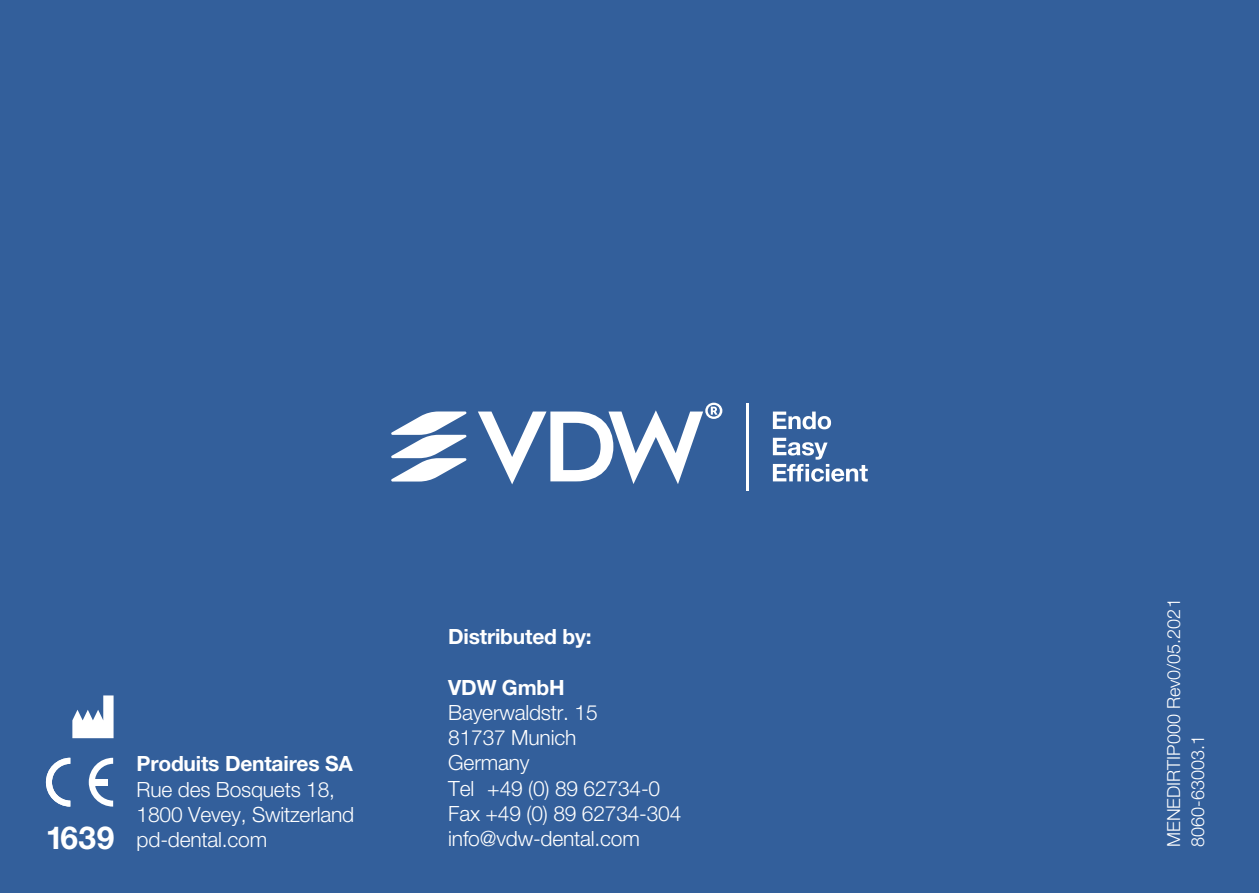
<style>
.page{position:relative;width:1259px;height:893px;background:#335f9b}
.page>*{position:absolute;margin:0;border:0;box-sizing:border-box;transform-origin:0 0}
.t1{font:300 21px/25.2px "Helvetica Neue LT Std";letter-spacing:-.01em;color:#fff}
.t2{font:700 21px "Helvetica Neue LT Std";letter-spacing:-.01em;color:#fff}
.t3{font:300 18px/24px "Helvetica Neue LT Std";color:#fff}
.s1{font-weight:700;font-size:31.8px}
</style>
<div class="page">
<svg style="left:773px;top:412px;width:58px;height:17px"></svg>
<svg style="left:773px;top:438px;width:94px;height:44px"></svg>
<svg style="left:391px;top:411px;width:76px;height:70px"></svg>
<svg style="left:478px;top:403px;width:244px;height:81px"></svg>
<hr style="left:746px;top:403px;width:3px;height:87px;background:#fff">
<svg style="left:46px;top:758px;width:24px;height:49px"></svg>
<svg style="left:89px;top:758px;width:24px;height:49px"></svg>
<svg style="left:72px;top:695px;width:42px;height:43px"></svg>
<p class="t2" style="left:137px;top:751px;width:218px">Produits Dentaires SA</p>
<p class="t1" style="left:137px;top:776px;width:200px">Rue des Bosquets 18,</p>
<p class="t1" style="left:137px;top:801px;width:219px">1800 Vevey, Switzerland</p>
<p class="t1" style="left:46px;top:826px;width:223px"><span class="s1">1639</span> pd-dental.com</p>
<p class="t2" style="left:448px;top:624px;width:145px">Distributed by:</p>
<p class="t2" style="left:448px;top:674px;width:118px">VDW GmbH</p>
<p class="t1" style="left:448px;top:699px;width:235px">Bayerwaldstr. 15<br>81737 Munich<br>Germany<br>Tel +49 (0) 89 62734-0<br>Fax +49 (0) 89 62734-304 info@vdw-dental.com</p>
<p class="t3" style="left:1161px;top:847px;width:250px;rotate:-90deg">MENEDIRTIP000 Rev0/05.2021<br>8060-63003.1</p>
</div>
